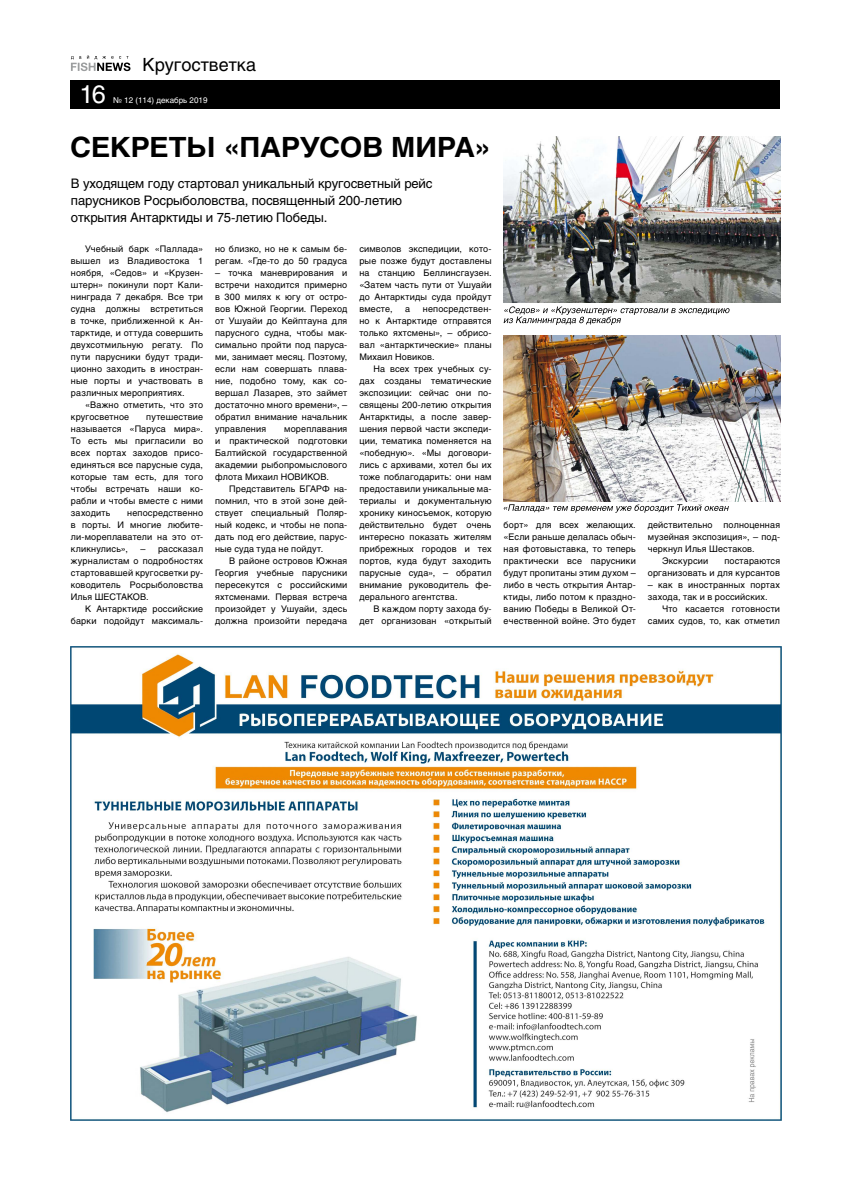
<style>
.page{position:relative;width:851px;height:1191px;background:#fff}
.page>*{position:absolute;margin:0;border:0;box-sizing:border-box;transform-origin:0 0}
.t1{font:700 27.6px "Helios C";letter-spacing:-.005em;color:#000;scale:1.04 1}
.t2{font:25px "Helios C";color:#fff}
.t3{font:18px "Helios C";color:#000}
.t4{font:13px/17px "Helios C";letter-spacing:-.01em;color:#000}
.t5{font:9px/12px "Helios C";letter-spacing:.015em;color:#000;text-align:justify}
.t6{font:8px "Helios C";color:#fff}
</style>
<div class="page">
<div style="left:71px;top:80px;width:709px;height:29px;background:#000"></div>
<svg style="left:71px;top:55px;width:59px;height:16px"></svg>
<img style="left:71px;top:646px;width:710px;height:474px">
<svg style="left:503px;top:306px;width:226px;height:19px"></svg>
<img style="left:503px;top:137px;width:277px;height:166px">
<img style="left:503px;top:335px;width:277px;height:166px">
<svg style="left:503px;top:504px;width:225px;height:9px"></svg>
<h3 class="t3" style="left:142px;top:54px;width:115px">Кругостветка</h3>
<h2 class="t2" style="left:79px;top:79px;width:28px">16</h2>
<p class="t6" style="left:113px;top:96px;width:96px">№ 12 (114) декабрь 2019</p>
<h1 class="t1" style="left:70px;top:131px;width:406px">СЕКРЕТЫ «ПАРУСОВ МИРА»</h1>
<h3 class="t4" style="left:71px;top:174px;width:363px">В уходящем году стартовал уникальный кругосветный рейс парусников Росрыболовства, посвященный 200-летию открытия Антарктиды и 75-летию Победы.</h3>
<p class="t5" style="left:71px;top:243px;width:134px;text-indent:14px">Учебный барк «Паллада» вышел из Владивостока 1 ноября, «Седов» и «Крузен&shy;штерн» покинули порт Кали&shy;нинграда 7 декабря. Все три судна должны встретиться в точке, приближенной к Ан&shy;тарктиде, и оттуда совершить двухсотмильную регату. По пути парусники будут тради&shy;ционно заходить в иностран&shy;ные порты и участвовать в различных мероприятиях.</p>
<p class="t5" style="left:71px;top:399px;width:134px;text-indent:14px">«Важно отметить, что это кругосветное</p>
<p class="t5" style="left:71px;top:411px;width:134px;text-indent:75px">путешествие называется «Паруса мира».<br>То есть мы пригласили во всех портах заходов присо&shy;единяться все парусные суда, которые там есть, для того чтобы встречать наши ко&shy;рабли и чтобы вместе с ними заходить</p>
<p class="t5" style="left:71px;top:507px;width:134px;text-indent:56px">непосредственно в порты. И многие любите&shy;ли-мореплаватели на это от&shy;кликнулись»,</p>
<p class="t5" style="left:71px;top:543px;width:134px;text-indent:70px">– рассказал журналистам о подробностях стартовавшей кругосветки ру&shy;ководитель Росрыболовства Илья ШЕСТАКОВ.</p>
<p class="t5" style="left:71px;top:603px;width:134px;text-align:right">К Антарктиде российские барки подойдут максималь-</p>
<p class="t5" style="left:215px;top:243px;width:134px">но близко, но не к самым бе&shy;регам. «Где-то до 50 градуса</p>
<p class="t5" style="left:215px;top:267px;width:134px">– точка маневрирования и встречи находится примерно в 300 милях к югу от остро&shy;вов Южной Георгии. Переход от Ушуайи до Кейптауна для парусного судна, чтобы мак&shy;симально пройти под паруса&shy;ми, занимает месяц. Поэтому, если нам совершать плава&shy;ние, подобно тому, как со&shy;вершал Лазарев, это займет достаточно много времени», – обратил внимание начальник управления</p>
<p class="t5" style="left:215px;top:423px;width:134px;text-indent:69px">мореплавания и практической подготовки Балтийской государственной академии рыбопромыслового флота Михаил НОВИКОВ.</p>
<p class="t5" style="left:215px;top:483px;width:134px;text-indent:14px">Представитель БГАРФ на&shy;помнил, что в этой зоне дей&shy;ствует специальный Поляр&shy;ный кодекс, и чтобы не попа&shy;дать под его действие, парус&shy;ные суда туда не пойдут.</p>
<p class="t5" style="left:215px;top:555px;width:134px;text-indent:14px">В районе островов Южная Георгия учебные парусники пересекутся с российскими яхтсменами. Первая встреча произойдет у Ушуайи, здесь должна произойти передача</p>
<p class="t5" style="left:359px;top:243px;width:134px">символов экспедиции, кото&shy;рые позже будут доставлены на станцию Беллинсгаузен. «Затем часть пути от Ушуайи до Антарктиды суда пройдут вместе,</p>
<p class="t5" style="left:359px;top:303px;width:134px;text-indent:63px">непосредствен&shy;но к Антарктиде отправятся только яхтсмены», – обрисо&shy;вал «антарктические» планы Михаил Новиков.</p>
<p class="t5" style="left:359px;top:363px;width:134px;text-indent:14px">На всех трех учебных су&shy;дах созданы тематические экспозиции: сейчас они по&shy;священы 200-летию открытия Антарктиды, а после завер&shy;шения первой части экспеди&shy;ции, тематика поменяется на «победную». «Мы договори&shy;лись с архивами, хотел бы их тоже поблагодарить: они нам предоставили уникальные ма&shy;териалы и документальную хронику киносъемок, которую действительно будет очень интересно показать жителям прибрежных городов и тех портов, куда будут заходить парусные суда», – обратил внимание руководитель фе&shy;дерального агентства.</p>
<p class="t5" style="left:359px;top:602px;width:134px;text-align:right">В каждом порту захода бу&shy;дет организован «открытый</p>
<p class="t5" style="left:405px;top:303px;width:7px">а</p>
<p class="t5" style="left:503px;top:518px;width:134px">борт» для всех желающих. «Если раньше делалась обыч&shy;ная фотовыставка, то теперь практически все парусники будут пропитаны этим духом – либо в честь открытия Антар&shy;ктиды, либо потом к праздно&shy;ванию Победы в Великой От&shy;ечественной войне. Это будет</p>
<p class="t5" style="left:647px;top:518px;width:134px">действительно полноценная</p>
<p class="t5" style="left:647px;top:530px;width:134px">музейная экспозиция», – под-</p>
<p class="t5" style="left:647px;top:542px;width:108px">черкнул Илья Шестаков.</p>
<p class="t5" style="left:662px;top:554px;width:48px">Экскурсии</p>
<p class="t5" style="left:647px;top:554px;width:134px;text-align:right">постараются<br>организовать и для курсантов</p>
<p class="t5" style="left:647px;top:578px;width:134px">– как в иностранных портах захода, так и в российских.</p>
<p class="t5" style="left:647px;top:602px;width:134px;text-align:right">Что касается готовности самих судов, то, как отметил</p>
</div>
